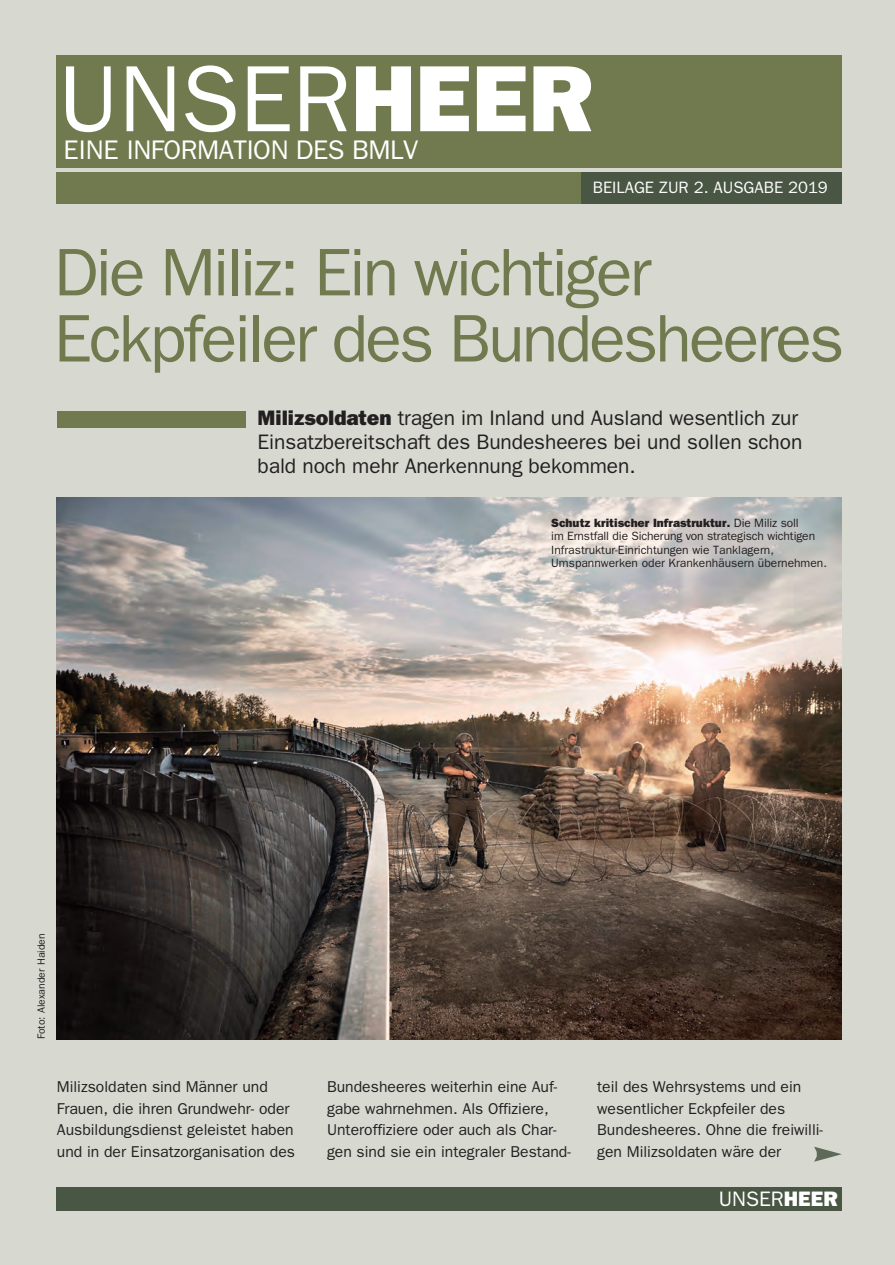
<style>
.page{position:relative;width:895px;height:1265px;background:#fff}
.page>*{position:absolute;margin:0;border:0;box-sizing:border-box;transform-origin:0 0}
.t1{font:94.35px "Franklin Gothic";color:#fff}
.t2{font:67.5px/66.2px "Franklin Gothic";letter-spacing:-.04em;color:#707a4e}
.t3{font:27px "Franklin Gothic";letter-spacing:-.015em;color:#fff}
.t4{font:21px/24px "Franklin Gothic";letter-spacing:-.005em;color:#231f20}
.t5{font:21px "Franklin Gothic";color:#fff}
.t6{font:16.5px "Franklin Gothic";color:#fff}
.t7{font:15.75px/21.6px "Franklin Gothic";color:#231f20}
.t8{font:12px/13.5px "Franklin Gothic";color:#231f20}
.t9{font:10.5px "Franklin Gothic";color:#231f20}
.s1{font-weight:800}
</style>
<div class="page">
<div style="left:0;top:0;width:895px;height:1264px;background:#d7d9d1"></div>
<div style="left:57px;top:56px;width:785px;height:112px;background:#707a4e"></div>
<div style="left:57px;top:172px;width:785px;height:31px;background:#707a4e"></div>
<div style="left:581px;top:172px;width:261px;height:31px;background:#485643"></div>
<div style="left:57px;top:1186px;width:785px;height:23px;background:#485643"></div>
<div style="left:58px;top:410px;width:188px;height:17px;background:#707a4e"></div>
<img style="left:57px;top:498px;width:785px;height:541px">
<svg style="left:814px;top:1146px;width:28px;height:15px"></svg>
<h1 class="t1" style="left:58px;top:45px;width:536px">UNSER<span class="s1">HEER</span></h1>
<h3 class="t3" style="left:64px;top:134px;width:356px">EINE INFORMATION DES BMLV</h3>
<p class="t6" style="left:593px;top:178px;width:236px">BEILAGE ZUR 2. AUSGABE 2019</p>
<h2 class="t2" style="left:54px;top:238px;width:792px">Die Miliz: Ein wichtiger<br>Eckpfeiler des Bundesheeres</h2>
<h3 class="t4" style="left:258px;top:406px;width:546px"><span class="s1">Milizsoldaten</span> tragen im Inland und Ausland wesentlich zur<br>Einsatzbereitschaft des Bundesheeres bei und sollen schon bald noch mehr Anerkennung bekommen.</h3>
<p class="t8" style="left:551px;top:515px;width:277px"><span class="s1">Schutz kritischer Infrastruktur.</span> Die Miliz soll<br>im Ernstfall die Sicherung von strategisch wichtigen Infrastruktur-Einrichtungen wie Tanklagern, Umspannwerken oder Krankenhäusern übernehmen.</p>
<p class="t9" style="left:35px;top:1039px;width:108px;rotate:-90deg">Foto: Alexander Haiden</p>
<p class="t7" style="left:57px;top:1075px;width:240px">Milizsoldaten sind Männer und Frauen, die ihren Grundwehr- oder Ausbildungsdienst geleistet haben und in der Einsatzorganisation des</p>
<p class="t7" style="left:327px;top:1075px;width:245px">Bundesheeres weiterhin eine Auf&shy;gabe wahrnehmen. Als Offiziere, Unteroffiziere oder auch als Char&shy;gen sind sie ein integraler Bestand-</p>
<p class="t7" style="left:597px;top:1075px;width:227px">teil des Wehrsystems und ein wesentlicher Eckpfeiler des<br>Bundesheeres. Ohne die freiwilli&shy;gen Milizsoldaten wäre der</p>
<h3 class="t5" style="left:719px;top:1185px;width:120px">UNSER<span class="s1">HEER</span></h3>
</div>
